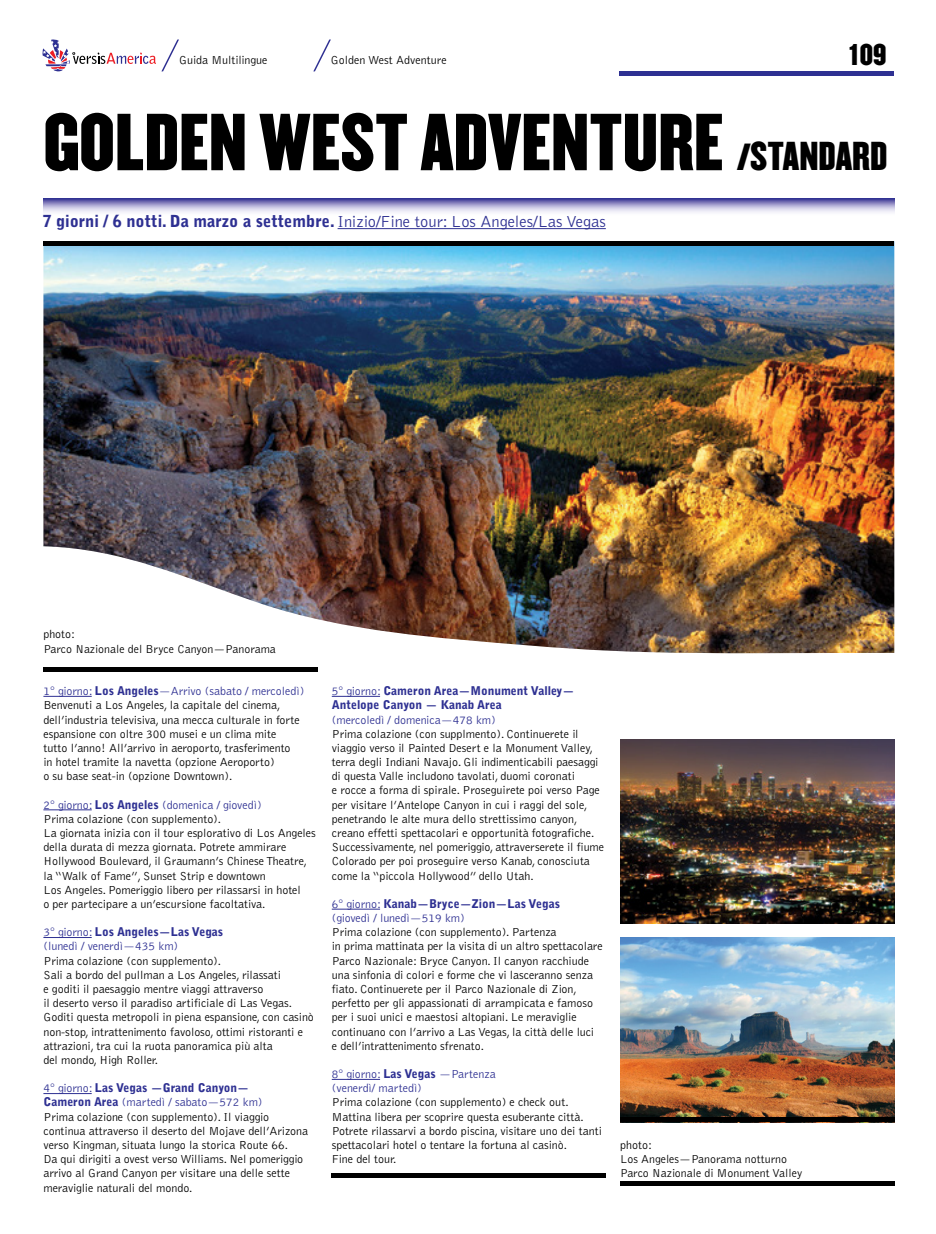
<style>
.page{position:relative;width:936px;height:1234px;background:#fff}
.page>*{position:absolute;margin:0;border:0;box-sizing:border-box;transform-origin:0 0}
.t1{font:70.5px "Champion HTF Welterweight";color:#000}
.t2{font:26.25px "Champion HTF Welterweight";color:#000}
.t3{font:300 16.5px "Bell Gothic";color:#2e3092}
.t4{font:300 12px/14.1px "Bell Gothic";letter-spacing:-.005em;color:#000}
.t5{font:300 12px/14.1px "Bell Gothic";letter-spacing:-.005em;color:#2e3092}
.t6{font:900 12px/14.1px "Bell Gothic";letter-spacing:-.005em;color:#2e3092}
.t7{font:300 11.85px/14.1px "Bell Gothic";color:#000}
.s1{font-size:33px}
.s2{font-size:35.25px}
.s3{font-weight:900}
.s4{color:#2e3092}
.s5{font-weight:900;color:#2e3092}
.s6{font-weight:300}
</style>
<div class="page">
<svg style="left:42px;top:39px;width:137px;height:33px"></svg>
<svg style="left:313px;top:39px;width:18px;height:32px"></svg>
<div style="left:619px;top:71px;width:274px;height:5px;background:#2e3092"></div>
<svg style="left:43px;top:198px;width:851px;height:15px;background:#a4a1ce"></svg>
<hr style="left:337px;top:228px;width:268px;height:1px;background:#2e3092">
<img style="left:43px;top:246px;width:851px;height:408px">
<div style="left:43px;top:666px;width:274px;height:5px;background:#000"></div>
<hr style="left:43px;top:696px;width:49px;height:1px;background:#2e3092">
<hr style="left:43px;top:809px;width:49px;height:1px;background:#2e3092">
<hr style="left:43px;top:937px;width:49px;height:1px;background:#2e3092">
<hr style="left:43px;top:1092px;width:49px;height:1px;background:#2e3092">
<hr style="left:332px;top:696px;width:48px;height:1px;background:#2e3092">
<hr style="left:332px;top:908px;width:48px;height:1px;background:#2e3092">
<hr style="left:332px;top:1078px;width:48px;height:1px;background:#2e3092">
<div style="left:43px;top:241px;width:851px;height:5px;background:#000"></div>
<div style="left:332px;top:1172px;width:274px;height:5px;background:#000"></div>
<img style="left:620px;top:937px;width:274px;height:180px">
<img style="left:620px;top:739px;width:274px;height:184px">
<div style="left:620px;top:1180px;width:274px;height:5px;background:#000"></div>
<hr style="left:620px;top:1117px;width:274px;height:4px;background:#000">
<p class="t4" style="left:179px;top:53px;width:90px">Guida Multilingue</p>
<p class="t4" style="left:331px;top:53px;width:117px">Golden West Adventure</p>
<h2 class="t2" style="left:848px;top:37px;width:39px">109</h2>
<h1 class="t1" style="left:43px;top:96px;width:845px">GOLDEN WEST ADVENTURE <span class="s1">/</span><span class="s2">STANDARD</span></h1>
<h3 class="t3" style="left:43px;top:213px;width:564px"><span class="s3">7 giorni / 6 notti. Da marzo a settembre.</span> Inizio/Fine tour: Los Angeles/Las Vegas</h3>
<p class="t7" style="left:43px;top:627px;width:234px">photo:<br>Parco Nazionale del Bryce Canyon—Panorama</p>
<p class="t4" style="left:43px;top:684px;width:262px"><span class="s4">1° giorno:</span> <span class="s5">Los Angeles</span><span class="s4">—Arrivo (sabato / mercoledì)<br></span>Benvenuti a Los Angeles, la capitale del cinema, dell’industria televisiva, una mecca culturale in forte espansione con oltre 300 musei e un clima mite<br>tutto l’anno! All’arrivo in aeroporto, trasferimento<br>in hotel tramite la navetta (opzione Aeroporto)<br>o su base seat-in (opzione Downtown).</p>
<p class="t4" style="left:43px;top:797px;width:274px"><span class="s4">2° giorno:</span> <span class="s5">Los Angeles</span> <span class="s4">(domenica / giovedì)<br></span>Prima colazione (con supplemento).<br>La giornata inizia con il tour esplorativo di Los Angeles della durata di mezza giornata. Potrete ammirare Hollywood Boulevard, il Graumann’s Chinese Theatre, la “Walk of Fame”, Sunset Strip e downtown<br>Los Angeles. Pomeriggio libero per rilassarsi in hotel<br>o per partecipare a un’escursione facoltativa.</p>
<p class="t5" style="left:43px;top:925px;width:181px">3° giorno: <span class="s3">Los Angeles—Las Vegas </span>(lunedì / venerdì—435 km)</p>
<p class="t4" style="left:43px;top:953px;width:272px">Prima colazione (con supplemento).<br>Sali a bordo del pullman a Los Angeles, rilassati<br>e goditi il paesaggio mentre viaggi attraverso<br>il deserto verso il paradiso artificiale di Las Vegas.<br>Goditi questa metropoli in piena espansione, con casinò non-stop, intrattenimento favoloso, ottimi ristoranti e attrazioni, tra cui la ruota panoramica più alta<br>del mondo, High Roller.</p>
<p class="t4" style="left:43px;top:1081px;width:266px"><span class="s4">4° giorno:</span> <span class="s5">Las Vegas —Grand Canyon—<br>Cameron Area</span> <span class="s4">(martedì / sabato—572 km)<br></span>Prima colazione (con supplemento). Il viaggio continua attraverso il deserto del Mojave dell’Arizona verso Kingman, situata lungo la storica Route 66.<br>Da qui dirigiti a ovest verso Williams. Nel pomeriggio arrivo al Grand Canyon per visitare una delle sette meraviglie naturali del mondo.</p>
<p class="t6" style="left:332px;top:683px;width:244px"><span class="s6">5° giorno:</span> Cameron Area—Monument Valley—<br>Antelope Canyon — Kanab Area</p>
<p class="t5" style="left:332px;top:712px;width:166px">(mercoledì / domenica—478 km)</p>
<p class="t4" style="left:332px;top:726px;width:274px">Prima colazione (con supplmento). Continuerete il viaggio verso il Painted Desert e la Monument Valley, terra degli Indiani Navajo. Gli indimenticabili paesaggi di questa Valle includono tavolati, duomi coronati<br>e rocce a forma di spirale. Proseguirete poi verso Page per visitare l’Antelope Canyon in cui i raggi del sole, penetrando le alte mura dello strettissimo canyon, creano effetti spettacolari e opportunità fotografiche.<br>Successivamente, nel pomeriggio, attraverserete il fiume Colorado per poi proseguire verso Kanab, conosciuta come la “piccola Hollywood” dello Utah.</p>
<p class="t5" style="left:332px;top:896px;width:230px">6° giorno: <span class="s3">Kanab—Bryce—Zion—Las Vegas </span>(giovedì / lunedì—519 km)</p>
<p class="t4" style="left:332px;top:925px;width:272px">Prima colazione (con supplemento). Partenza<br>in prima mattinata per la visita di un altro spettacolare Parco Nazionale: Bryce Canyon. Il canyon racchiude una sinfonia di colori e forme che vi lasceranno senza fiato. Continuerete per il Parco Nazionale di Zion, perfetto per gli appassionati di arrampicata e famoso per i suoi unici e maestosi altopiani. Le meraviglie continuano con l’arrivo a Las Vegas, la città delle luci<br>e dell’intrattenimento sfrenato.</p>
<p class="t5" style="left:332px;top:1067px;width:165px">8° giorno: <span class="s3">Las Vegas</span> —Partenza (venerdì/ martedì)</p>
<p class="t4" style="left:332px;top:1095px;width:272px">Prima colazione (con supplemento) e check out.<br>Mattina libera per scoprire questa esuberante città.<br>Potrete rilassarvi a bordo piscina, visitare uno dei tanti spettacolari hotel o tentare la fortuna al casinò.<br>Fine del tour.</p>
<p class="t4" style="left:620px;top:1138px;width:33px">photo:</p>
<p class="t7" style="left:620px;top:1152px;width:184px">Los Angeles—Panorama notturno<br>Parco Nazionale di Monument Valley</p>
</div>
